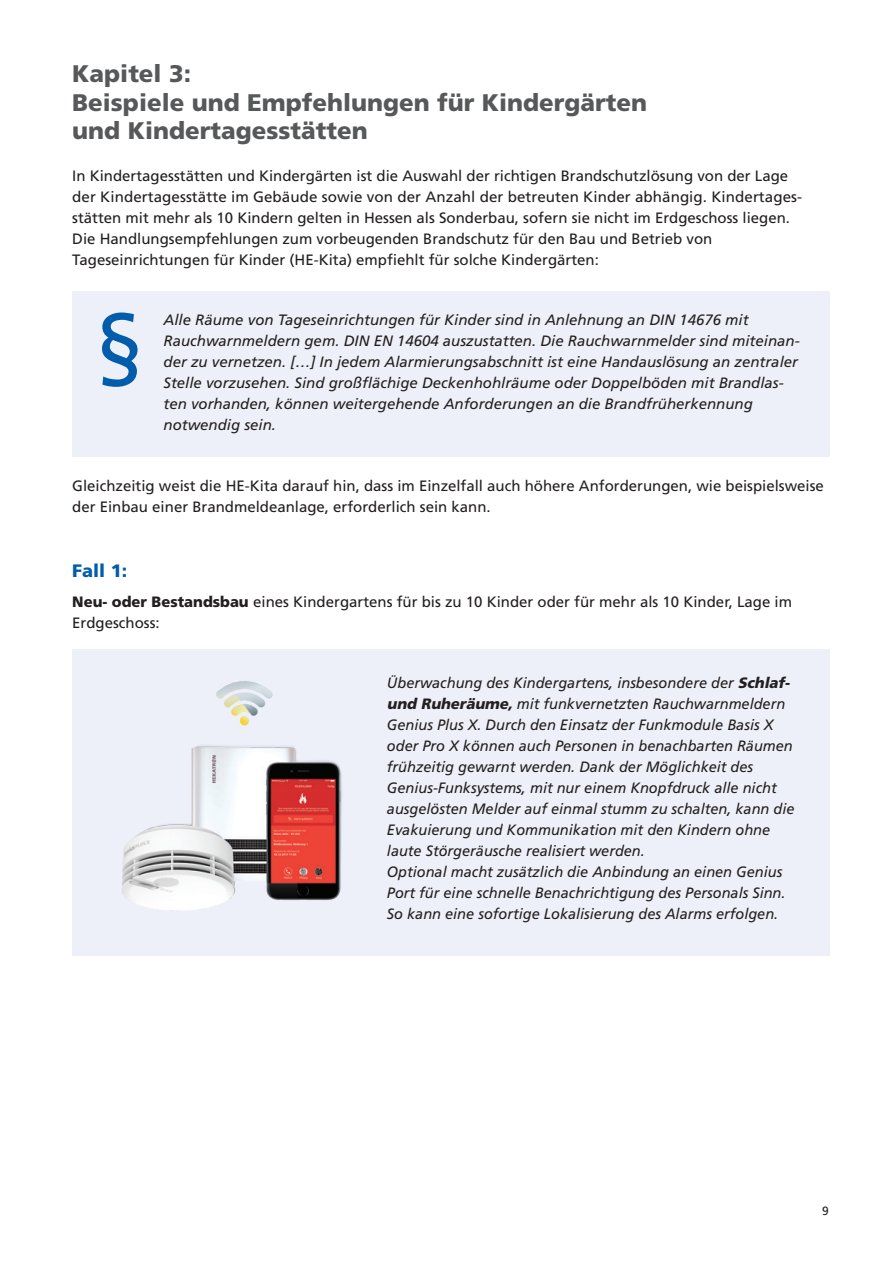
<style>
.page{position:relative;width:893px;height:1263px;background:#fff}
.page>*{position:absolute;margin:0;border:0;box-sizing:border-box;transform-origin:0 0}
.t1{font:89.1px "Frutiger LT Pro";color:#015dab}
.Headline{font:900 24px/28.8px "Frutiger LT Pro";color:#57585a}
.Subhead_blau{font:900 18px "Frutiger LT Pro";color:#015dab}
.t2{font:italic 15px/21px "Frutiger LT Pro";color:#231f20}
.Aufzählungstexte{font:15px/21px "Frutiger LT Pro";color:#231f20}
.t3{font:12px "Frutiger LT Pro";color:#231f20}
.s1{font-weight:900}
</style>
<div class="page">
<div style="left:72px;top:649px;width:758px;height:307px;background:#edf0f8"></div>
<img style="left:121px;top:681px;width:221px;height:230px">
<div style="left:72px;top:291px;width:758px;height:166px;background:#edf0f8"></div>
<p class="Headline" style="left:72px;top:59px;width:576px">Kapitel 3:<br>Beispiele und Empfehlungen für Kindergärten und Kindertagesstätten</p>
<p class="Aufzählungstexte" style="left:72px;top:166px;width:730px">In Kindertagesstätten und Kindergärten ist die Auswahl der richtigen Brandschutzlösung von der Lage der Kindertagesstätte im Gebäude sowie von der Anzahl der betreuten Kinder abhängig. Kindertages&shy;stätten mit mehr als 10 Kindern gelten in Hessen als Sonderbau, sofern sie nicht im Erdgeschoss liegen.</p>
<p class="Aufzählungstexte" style="left:72px;top:229px;width:642px">Die Handlungsempfehlungen zum vorbeugenden Brandschutz für den Bau und Betrieb von</p>
<p class="Aufzählungstexte" style="left:72px;top:250px;width:528px">Tageseinrichtungen für Kinder (HE-Kita) empfiehlt für solche Kindergärten:</p>
<p class="t1" style="left:95px;top:292px;width:51px">§</p>
<p class="t2" style="left:164px;top:309px;width:637px">Alle Räume von Tageseinrichtungen für Kinder sind in Anlehnung an DIN 14676 mit Rauchwarnmeldern gem. DIN EN 14604 auszustatten. Die Rauchwarnmelder sind miteinan&shy;der zu vernetzen. […] In jedem Alarmierungsabschnitt ist eine Handauslösung an zentraler Stelle vorzusehen. Sind großflächige Deckenhohlräume oder Doppelböden mit Brandlas&shy;ten vorhanden, können weitergehende Anforderungen an die Brandfrüherkennung notwendig sein.</p>
<p class="Aufzählungstexte" style="left:72px;top:475px;width:753px">Gleichzeitig weist die HE-Kita darauf hin, dass im Einzelfall auch höhere Anforderungen, wie beispielsweise der Einbau einer Brandmeldeanlage, erforderlich sein kann.</p>
<p class="Subhead_blau" style="left:72px;top:560px;width:57px">Fall 1:</p>
<p class="Aufzählungstexte" style="left:72px;top:591px;width:721px"><span class="s1">Neu- oder Bestandsbau</span> eines Kindergartens für bis zu 10 Kinder oder für mehr als 10 Kinder, Lage im<br>Erdgeschoss:</p>
<p class="t2" style="left:387px;top:672px;width:409px">Überwachung des Kindergartens, insbesondere der <span class="s1">Schlaf&shy;und Ruheräume,</span>mit funkvernetzten Rauchwarnmeldern Genius Plus X. Durch den Einsatz der Funkmodule Basis X oder Pro X können auch Personen in benachbarten Räumen frühzeitig gewarnt werden. Dank der Möglichkeit des Genius-Funksystems, mit nur einem Knopfdruck alle nicht ausgelösten Melder auf einmal stumm zu schalten, kann die Evakuierung und Kommunikation mit den Kindern ohne laute Störgeräusche realisiert werden.</p>
<p class="t2" style="left:387px;top:861px;width:400px">Optional macht zusätzlich die Anbindung an einen Genius<br>Port für eine schnelle Benachrichtigung des Personals Sinn.<br>So kann eine sofortige Lokalisierung des Alarms erfolgen.</p>
<p class="t3" style="left:822px;top:1204px;width:8px">9</p>
</div>
